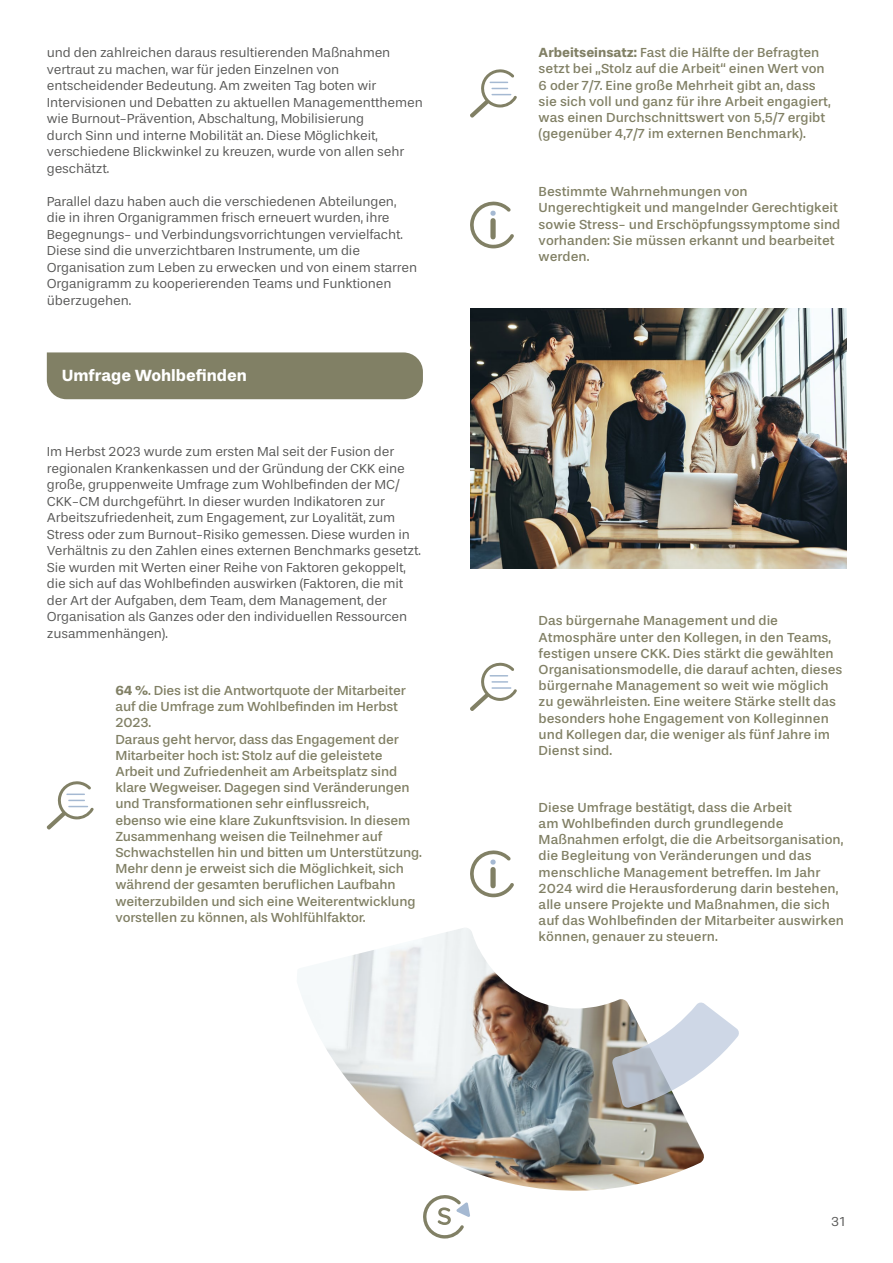
<style>
.page{position:relative;width:893px;height:1263px;background:#fff}
.page>*{position:absolute;margin:0;border:0;box-sizing:border-box;transform-origin:0 0}
.titre_capsule{font:700 16.5px "Stevie Sans";color:#fff}
.TEXTE{font:13.5px/16.2px "Stevie Sans";color:#818065}
.texte{font:13.5px/16.5px "Stevie Sans";letter-spacing:-.01em;color:#575756}
.s1{font-weight:700}
</style>
<div class="page">
<img style="left:470px;top:309px;width:376px;height:259px">
<svg style="left:470px;top:662px;width:47px;height:49px"></svg>
<svg style="left:470px;top:69px;width:47px;height:49px"></svg>
<svg style="left:423px;top:1195px;width:47px;height:43px"></svg>
<div style="left:47px;top:352px;width:376px;height:47px;background:#818065"></div>
<svg style="left:47px;top:781px;width:47px;height:49px"></svg>
<img style="left:302px;top:928px;width:402px;height:263px">
<svg style="left:612px;top:1002px;width:127px;height:106px"></svg>
<svg style="left:470px;top:201px;width:44px;height:47px"></svg>
<svg style="left:470px;top:850px;width:44px;height:47px"></svg>
<p class="texte" style="left:47px;top:44px;width:378px">und den zahlreichen daraus resultierenden Maßnahmen vertraut zu machen, war für jeden Einzelnen von entscheidender Bedeutung. Am zweiten Tag boten wir Intervisionen und Debatten zu aktuellen Managementthemen wie Burnout-Prävention, Abschaltung, Mobilisierung<br>durch Sinn und interne Mobilität an. Diese Möglichkeit, verschiedene Blickwinkel zu kreuzen, wurde von allen sehr geschätzt.</p>
<p class="texte" style="left:47px;top:193px;width:372px">Parallel dazu haben auch die verschiedenen Abteilungen, die in ihren Organigrammen frisch erneuert wurden, ihre Begegnungs- und Verbindungsvorrichtungen vervielfacht.<br>Diese sind die unverzichtbaren Instrumente, um die Organisation zum Leben zu erwecken und von einem starren Organigramm zu kooperierenden Teams und Funktionen überzugehen.</p>
<p class="titre_capsule" style="left:62px;top:365px;width:187px">Umfrage Wohlbefinden</p>
<p class="texte" style="left:47px;top:443px;width:376px">Im Herbst 2023 wurde zum ersten Mal seit der Fusion der regionalen Krankenkassen und der Gründung der CKK eine große, gruppenweite Umfrage zum Wohlbefinden der MC/ CKK-CM durchgeführt. In dieser wurden Indikatoren zur Arbeitszufriedenheit, zum Engagement, zur Loyalität, zum Stress oder zum Burnout-Risiko gemessen. Diese wurden in Verhältnis zu den Zahlen eines externen Benchmarks gesetzt.<br>Sie wurden mit Werten einer Reihe von Faktoren gekoppelt, die sich auf das Wohlbefinden auswirken (Faktoren, die mit der Art der Aufgaben, dem Team, dem Management, der Organisation als Ganzes oder den individuellen Ressourcen zusammenhängen).</p>
<p class="TEXTE" style="left:115px;top:682px;width:292px"><span class="s1">64 %</span>. Dies ist die Antwortquote der Mitarbeiter auf die Umfrage zum Wohlbefinden im Herbst<br>2023.</p>
<p class="TEXTE" style="left:115px;top:731px;width:308px">Daraus geht hervor, dass das Engagement der Mitarbeiter hoch ist: Stolz auf die geleistete Arbeit und Zufriedenheit am Arbeitsplatz sind klare Wegweiser. Dagegen sind Veränderungen und Transformationen sehr einflussreich,<br>ebenso wie eine klare Zukunftsvision. In diesem Zusammenhang weisen die Teilnehmer auf Schwachstellen hin und bitten um Unterstützung.<br>Mehr denn je erweist sich die Möglichkeit, sich während der gesamten beruflichen Laufbahn weiterzubilden und sich eine Weiterentwicklung vorstellen zu können, als Wohlfühlfaktor.</p>
<p class="TEXTE" style="left:539px;top:45px;width:294px"><span class="s1">Arbeitseinsatz:</span> Fast die Hälfte der Befragten setzt bei „Stolz auf die Arbeit“ einen Wert von 6 oder 7/7. Eine große Mehrheit gibt an, dass sie sich voll und ganz für ihre Arbeit engagiert, was einen Durchschnittswert von 5,5/7 ergibt (gegenüber 4,7/7 im externen Benchmark).</p>
<p class="TEXTE" style="left:539px;top:183px;width:303px">Bestimmte Wahrnehmungen von Ungerechtigkeit und mangelnder Gerechtigkeit sowie Stress- und Erschöpfungssymptome sind vorhanden: Sie müssen erkannt und bearbeitet werden.</p>
<p class="TEXTE" style="left:539px;top:613px;width:305px">Das bürgernahe Management und die Atmosphäre unter den Kollegen, in den Teams, festigen unsere CKK. Dies stärkt die gewählten Organisationsmodelle, die darauf achten, dieses bürgernahe Management so weit wie möglich zu gewährleisten. Eine weitere Stärke stellt das besonders hohe Engagement von Kolleginnen und Kollegen dar, die weniger als fünf Jahre im Dienst sind.</p>
<p class="TEXTE" style="left:539px;top:799px;width:307px">Diese Umfrage bestätigt, dass die Arbeit<br>am Wohlbefinden durch grundlegende Maßnahmen erfolgt, die die Arbeitsorganisation, die Begleitung von Veränderungen und das menschliche Management betreffen. Im Jahr 2024 wird die Herausforderung darin bestehen, alle unsere Projekte und Maßnahmen, die sich auf das Wohlbefinden der Mitarbeiter auswirken können, genauer zu steuern.</p>
<p class="texte" style="left:831px;top:1213px;width:16px">31</p>
</div>
